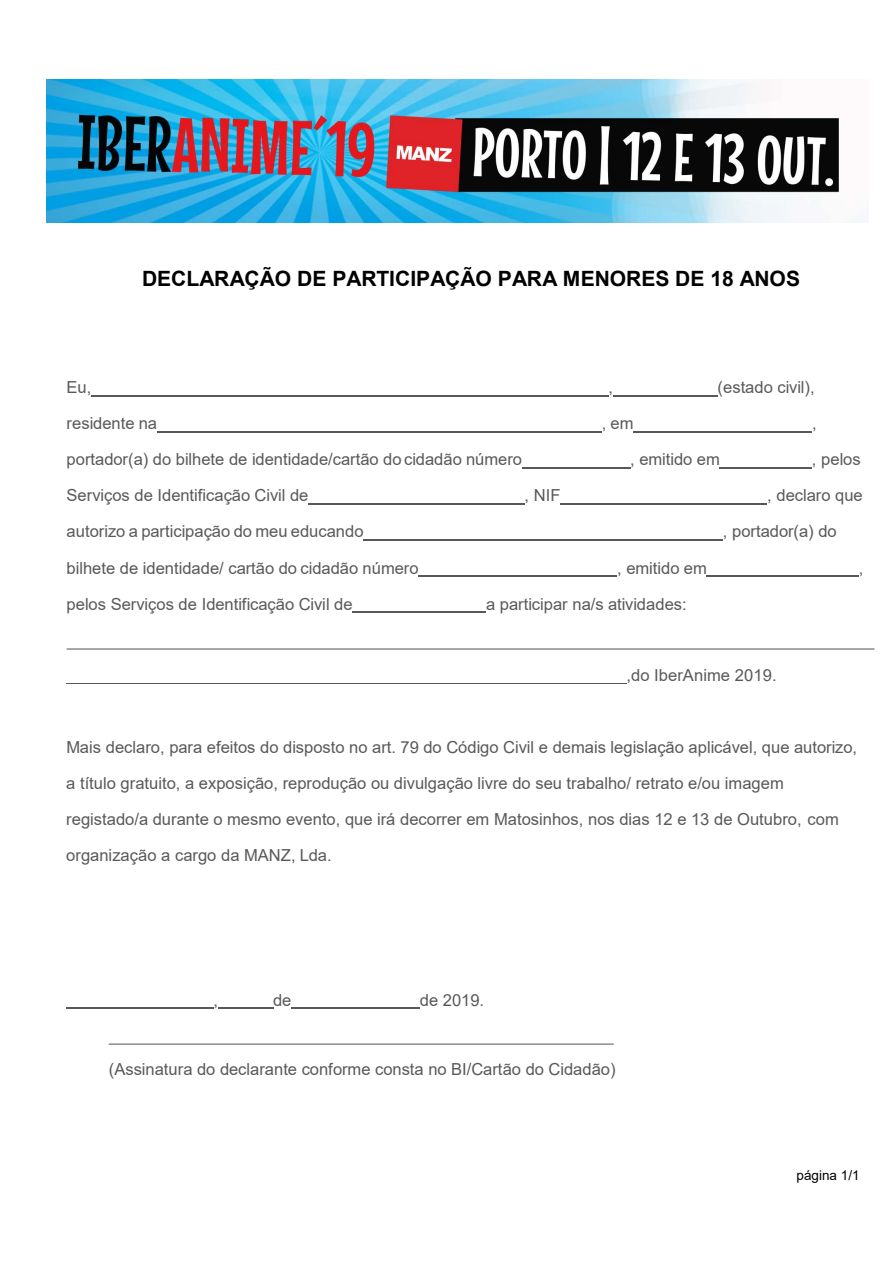
<style>
.page{position:relative;width:894px;height:1264px;background:#fff}
.page>*{position:absolute;margin:0;border:0;box-sizing:border-box;transform-origin:0 0}
.t1{font:700 21px "Arial";letter-spacing:-.005em;color:#000}
.t2{font:16.5px/36.2px "Arial";color:#58595b}
.t3{font:13.5px "Arial";color:#000}
</style>
<div class="page">
<hr style="left:91px;top:395px;width:517px;height:1px;background:#57585a">
<hr style="left:613px;top:395px;width:104px;height:1px;background:#57585a">
<hr style="left:157px;top:431px;width:444px;height:1px;background:#57585a">
<hr style="left:633px;top:431px;width:178px;height:1px;background:#57585a">
<hr style="left:522px;top:467px;width:108px;height:1px;background:#57585a">
<hr style="left:719px;top:467px;width:92px;height:1px;background:#57585a">
<hr style="left:308px;top:503px;width:216px;height:1px;background:#57585a">
<hr style="left:560px;top:503px;width:207px;height:1px;background:#57585a">
<hr style="left:363px;top:539px;width:359px;height:1px;background:#57585a">
<hr style="left:418px;top:575px;width:199px;height:1px;background:#57585a">
<hr style="left:706px;top:575px;width:152px;height:1px;background:#57585a">
<hr style="left:352px;top:611px;width:134px;height:1px;background:#57585a">
<hr style="left:67px;top:682px;width:559px;height:1px;background:#57585a">
<hr style="left:66px;top:1007px;width:147px;height:1px;background:#57585a">
<hr style="left:218px;top:1007px;width:55px;height:1px;background:#57585a">
<hr style="left:291px;top:1007px;width:129px;height:1px;background:#57585a">
<hr style="left:67px;top:648px;width:807px;height:1px;background:#57585a">
<hr style="left:109px;top:1043px;width:504px;height:1px;background:#57585a">
<img style="left:47px;top:79px;width:820px;height:143px">
<p class="t1" style="left:142px;top:263px;width:659px">DECLARAÇÃO DE PARTICIPAÇÃO PARA MENORES DE 18 ANOS</p>
<p class="t2" style="left:67px;top:369px;width:26px">Eu,</p>
<p class="t2" style="left:608px;top:369px;width:6px">,</p>
<p class="t2" style="left:717px;top:369px;width:99px">(estado civil),</p>
<p class="t2" style="left:67px;top:405px;width:92px">residente na</p>
<p class="t2" style="left:601px;top:405px;width:33px">, em</p>
<p class="t2" style="left:811px;top:405px;width:6px">,</p>
<p class="t2" style="left:67px;top:441px;width:457px">portador(a) do bilhete de identidade/cartão do cidadão número</p>
<p class="t2" style="left:630px;top:441px;width:91px">, emitido em</p>
<p class="t2" style="left:811px;top:441px;width:50px">, pelos</p>
<p class="t2" style="left:67px;top:477px;width:243px">Serviços de Identificação Civil de</p>
<p class="t2" style="left:524px;top:477px;width:37px">, NIF</p>
<p class="t2" style="left:767px;top:477px;width:97px">, declaro que</p>
<p class="t2" style="left:67px;top:513px;width:298px">autorizo a participação do meu educando</p>
<p class="t2" style="left:722px;top:513px;width:115px">, portador(a) do</p>
<p class="t2" style="left:67px;top:549px;width:353px">bilhete de identidade/ cartão do cidadão número</p>
<p class="t2" style="left:617px;top:549px;width:91px">, emitido em</p>
<p class="t2" style="left:858px;top:549px;width:6px">,</p>
<p class="t2" style="left:67px;top:585px;width:287px">pelos Serviços de Identificação Civil de</p>
<p class="t2" style="left:486px;top:585px;width:202px">a participar na/s atividades:</p>
<p class="t2" style="left:626px;top:657px;width:151px">,do IberAnime 2019.</p>
<p class="t2" style="left:66px;top:728px;width:792px">Mais declaro, para efeitos do disposto no art. 79 do Código Civil e demais legislação aplicável, que autorizo, a título gratuito, a exposição, reprodução ou divulgação livre do seu trabalho/ retrato e/ou imagem registado/a durante o mesmo evento, que irá decorrer em Matosinhos, nos dias 12 e 13 de Outubro, com organização a cargo da MANZ, L da.</p>
<p class="t2" style="left:213px;top:981px;width:6px">,</p>
<p class="t2" style="left:273px;top:981px;width:20px">de</p>
<p class="t2" style="left:420px;top:981px;width:66px">de 2019.</p>
<p class="t2" style="left:109px;top:1050px;width:508px">(Assinatura do declarante conforme consta no BI/Cartão do Cidadão)</p>
<p class="t3" style="left:796px;top:1165px;width:65px">página 1/1</p>
</div>
